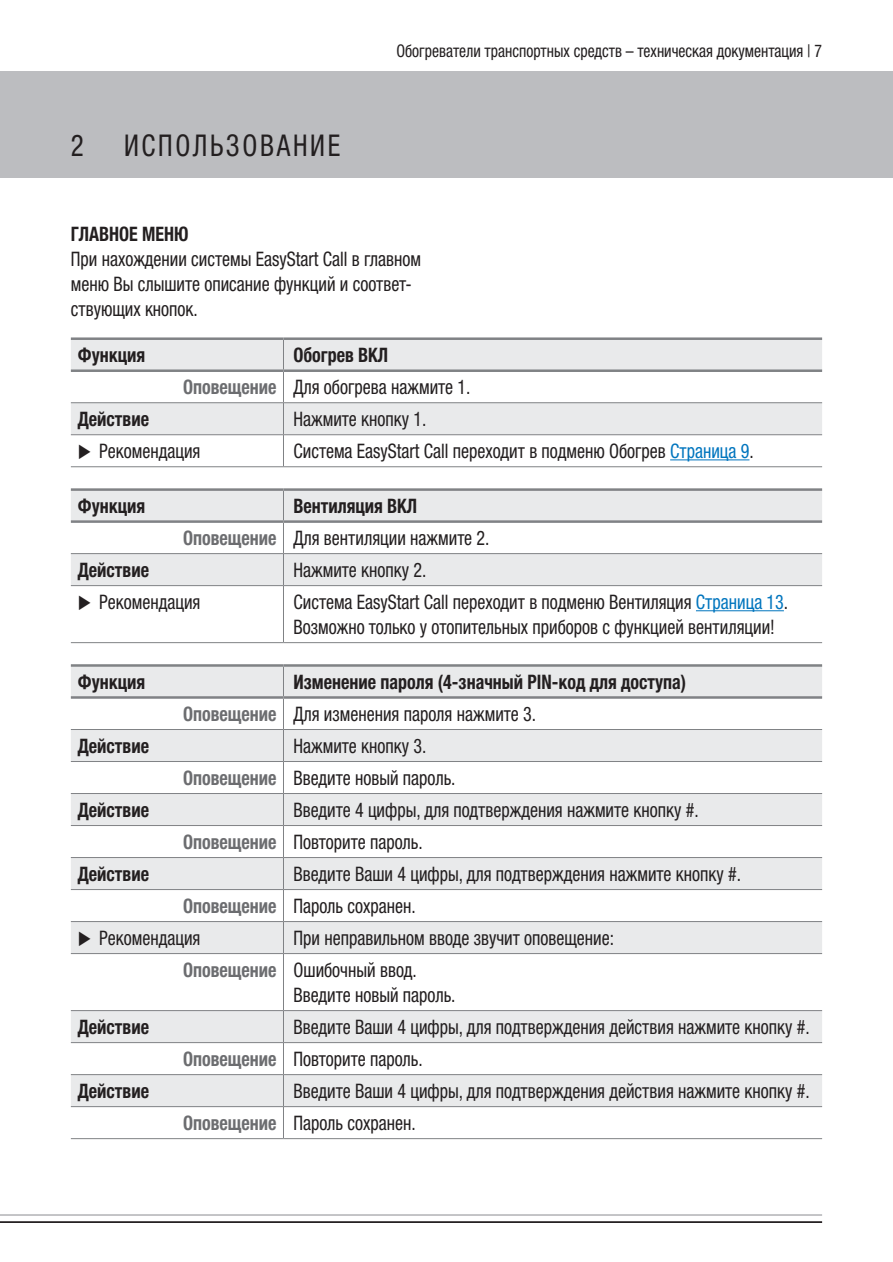
<style>
.page{position:relative;width:893px;height:1262px;background:#fff}
.page>*{position:absolute;margin:0;border:0;box-sizing:border-box;transform-origin:0 0}
.t1{font:condensed 30px "Helvetica Neue LTW1 G";letter-spacing:.1em;color:#231f20;scale:.9 1}
.t2{font:condensed 20px/32px "Helvetica Neue LTW1 G";color:#231f20;scale:.9 1}
.t3{font:700 condensed 20px/32px "Helvetica Neue LTW1 G";color:#231f20;scale:.9 1}
.t4{font:condensed 17.5px "Helvetica Neue LTW1 G";color:#231f20;scale:.9 1}
.s1{font-weight:700}
.s2{font-weight:700;color:#6c6d70}
.s3{color:#0075be}
.s4{color:#6c6d70}
.s5{font-weight:400}
</style>
<div class="page">
<div style="left:0;top:71px;width:893px;height:106px;background:#bcbdc0"></div>
<hr style="left:0;top:1214px;width:822px;height:1px;background:#bcbdc0">
<hr style="left:0;top:1221px;width:822px;height:1px;background:#231f20">
<svg style="left:71px;top:340px;width:751px;height:94px;fill:#e9eaeb"></svg>
<svg style="left:283px;top:340px;width:1px;height:29px"></svg>
<hr style="left:283px;top:372px;width:1px;height:30px;background:#808285">
<hr style="left:71px;top:402px;width:212px;height:1px;background:#808285">
<hr style="left:283px;top:402px;width:539px;height:1px;background:#808285">
<hr style="left:283px;top:403px;width:1px;height:31px;background:#808285">
<hr style="left:71px;top:434px;width:212px;height:1px;background:#808285">
<hr style="left:283px;top:434px;width:539px;height:1px;background:#808285">
<hr style="left:283px;top:435px;width:1px;height:31px;background:#808285">
<hr style="left:71px;top:337px;width:212px;height:3px;background:#808285">
<hr style="left:283px;top:337px;width:539px;height:3px;background:#808285">
<hr style="left:71px;top:369px;width:212px;height:3px;background:#808285">
<hr style="left:283px;top:369px;width:539px;height:3px;background:#808285">
<hr style="left:71px;top:466px;width:212px;height:1px;background:#808285">
<hr style="left:283px;top:466px;width:539px;height:1px;background:#808285">
<hr style="left:670px;top:459px;width:79px;height:1px;background:#0075be">
<svg style="left:71px;top:491px;width:751px;height:94px;fill:#e9eaeb"></svg>
<svg style="left:283px;top:491px;width:1px;height:29px"></svg>
<hr style="left:283px;top:523px;width:1px;height:30px;background:#808285">
<hr style="left:71px;top:553px;width:212px;height:1px;background:#808285">
<hr style="left:283px;top:553px;width:539px;height:1px;background:#808285">
<hr style="left:283px;top:554px;width:1px;height:31px;background:#808285">
<hr style="left:71px;top:585px;width:212px;height:1px;background:#808285">
<hr style="left:283px;top:585px;width:539px;height:1px;background:#808285">
<hr style="left:283px;top:586px;width:1px;height:56px;background:#808285">
<hr style="left:71px;top:488px;width:212px;height:3px;background:#808285">
<hr style="left:283px;top:488px;width:539px;height:3px;background:#808285">
<hr style="left:71px;top:520px;width:212px;height:3px;background:#808285">
<hr style="left:283px;top:520px;width:539px;height:3px;background:#808285">
<hr style="left:71px;top:642px;width:212px;height:1px;background:#808285">
<hr style="left:283px;top:642px;width:539px;height:1px;background:#808285">
<hr style="left:696px;top:610px;width:88px;height:1px;background:#0075be">
<svg style="left:71px;top:666px;width:751px;height:440px;fill:#e9eaeb"></svg>
<hr style="left:283px;top:666px;width:1px;height:30px;background:#808285">
<hr style="left:283px;top:698px;width:1px;height:31px;background:#808285">
<hr style="left:71px;top:729px;width:212px;height:1px;background:#808285">
<hr style="left:283px;top:729px;width:539px;height:1px;background:#808285">
<hr style="left:283px;top:729px;width:1px;height:32px;background:#808285">
<hr style="left:71px;top:761px;width:212px;height:1px;background:#808285">
<hr style="left:283px;top:761px;width:539px;height:1px;background:#808285">
<hr style="left:283px;top:761px;width:1px;height:32px;background:#808285">
<hr style="left:71px;top:793px;width:212px;height:1px;background:#808285">
<hr style="left:283px;top:793px;width:539px;height:1px;background:#808285">
<hr style="left:283px;top:793px;width:1px;height:32px;background:#808285">
<hr style="left:71px;top:825px;width:212px;height:1px;background:#808285">
<hr style="left:283px;top:825px;width:539px;height:1px;background:#808285">
<hr style="left:283px;top:825px;width:1px;height:32px;background:#808285">
<hr style="left:71px;top:857px;width:212px;height:1px;background:#808285">
<hr style="left:283px;top:857px;width:539px;height:1px;background:#808285">
<hr style="left:283px;top:857px;width:1px;height:32px;background:#808285">
<hr style="left:71px;top:889px;width:212px;height:1px;background:#808285">
<hr style="left:283px;top:889px;width:539px;height:1px;background:#808285">
<hr style="left:283px;top:889px;width:1px;height:32px;background:#808285">
<hr style="left:71px;top:921px;width:212px;height:1px;background:#808285">
<hr style="left:283px;top:921px;width:539px;height:1px;background:#808285">
<hr style="left:283px;top:921px;width:1px;height:32px;background:#808285">
<hr style="left:71px;top:953px;width:212px;height:1px;background:#808285">
<hr style="left:283px;top:953px;width:539px;height:1px;background:#808285">
<hr style="left:283px;top:953px;width:1px;height:57px;background:#808285">
<hr style="left:71px;top:1010px;width:212px;height:1px;background:#808285">
<hr style="left:283px;top:1010px;width:539px;height:1px;background:#808285">
<hr style="left:283px;top:1010px;width:1px;height:32px;background:#808285">
<hr style="left:71px;top:1042px;width:212px;height:1px;background:#808285">
<hr style="left:283px;top:1042px;width:539px;height:1px;background:#808285">
<hr style="left:283px;top:1042px;width:1px;height:32px;background:#808285">
<hr style="left:71px;top:1074px;width:212px;height:1px;background:#808285">
<hr style="left:283px;top:1074px;width:539px;height:1px;background:#808285">
<hr style="left:283px;top:1074px;width:1px;height:32px;background:#808285">
<hr style="left:71px;top:1106px;width:212px;height:1px;background:#808285">
<hr style="left:283px;top:1106px;width:539px;height:1px;background:#808285">
<hr style="left:283px;top:1106px;width:1px;height:32px;background:#808285">
<hr style="left:71px;top:664px;width:212px;height:2px;background:#808285">
<hr style="left:283px;top:664px;width:539px;height:2px;background:#808285">
<hr style="left:71px;top:696px;width:212px;height:2px;background:#808285">
<hr style="left:283px;top:696px;width:539px;height:2px;background:#808285">
<hr style="left:71px;top:1138px;width:212px;height:1px;background:#808285">
<hr style="left:283px;top:1138px;width:539px;height:1px;background:#808285">
<svg style="left:79px;top:930px;width:12px;height:15px"></svg>
<h1 class="t1" style="left:71px;top:128px;width:16px">2</h1>
<h1 class="t1" style="left:124px;top:128px;width:242px">Использование</h1>
<p class="t4" style="left:396px;top:40px;width:474px">Обогреватели транспортных средств – техническая документация | 7</p>
<p class="t3" style="left:71px;top:218px;width:132px">Главное меню</p>
<p class="t2" style="left:71px;top:247px;width:391px;line-height:25px">При нахождении системы EasyStart Call в главном меню Вы слышите описание функций и соответ&shy;ствующих кнопок.</p>
<p class="t3" style="left:78px;top:339px;width:76px">Функция</p>
<p class="t2" style="left:183px;top:339px;width:321px;text-align:center"><span class="s1">Обогрев ВКЛ<br></span><span class="s2">Оповещение</span> Для обогрева нажмите 1.</p>
<p class="t3" style="left:78px;top:403px;width:80px">Действие</p>
<p class="t2" style="left:293px;top:403px;width:149px">Нажмите кнопку 1.</p>
<p class="t2" style="left:99px;top:435px;width:114px">Рекомендация</p>
<p class="t2" style="left:293px;top:435px;width:513px">Система EasyStart Call переходит в подменю Обогрев <span class="s3">Cтраница 9</span>.</p>
<p class="t3" style="left:78px;top:489px;width:76px">Функция</p>
<p class="t2" style="left:183px;top:490px;width:342px;text-indent:110px"><span class="s1">Вентиляция ВКЛ<br></span><span class="s2">Оповещение</span> Для вентиляции нажмите 2.</p>
<p class="t3" style="left:78px;top:553px;width:80px">Действие</p>
<p class="t2" style="left:293px;top:554px;width:149px">Нажмите кнопку 2.</p>
<p class="t2" style="left:99px;top:586px;width:114px">Рекомендация</p>
<p class="t2" style="left:293px;top:589px;width:551px;line-height:25px">Система EasyStart Call переходит в подменю Вентиляция <span class="s3">Cтраница 13</span>.<br>Возможно только у отопительных приборов с функцией вентиляции!</p>
<p class="t3" style="left:78px;top:665px;width:76px">Функция</p>
<p class="t3" style="left:183px;top:665px;width:560px;text-indent:110px">Изменение пароля (4-значный PIN-код для доступа)<br><span class="s4">Оповещение</span> <span class="s5">Для изменения пароля нажмите 3.</span></p>
<p class="t3" style="left:78px;top:729px;width:80px">Действие</p>
<p class="t2" style="left:183px;top:729px;width:304px;text-indent:110px">Нажмите кнопку 3.<br><span class="s2">Оповещение</span> Введите новый пароль.</p>
<p class="t3" style="left:78px;top:793px;width:80px">Действие</p>
<p class="t2" style="left:183px;top:793px;width:574px;text-indent:110px">Введите 4 цифры, для подтверждения нажмите кнопку #.<br><span class="s2">Оповещение</span> Повторите пароль.</p>
<p class="t3" style="left:78px;top:857px;width:80px">Действие</p>
<p class="t2" style="left:293px;top:857px;width:499px">Введите Ваши 4 цифры, для подтверждения нажмите кнопку #.</p>
<p class="t2" style="left:183px;top:889px;width:260px"><span class="s2">Оповещение</span> Пароль сохранен.</p>
<p class="t2" style="left:99px;top:921px;width:114px">Рекомендация</p>
<p class="t2" style="left:183px;top:921px;width:481px;text-indent:110px">При неправильном вводе звучит оповещение:<br><span class="s2">Оповещение</span> Ошибочный ввод.</p>
<p class="t2" style="left:293px;top:978px;width:182px">Введите новый пароль.</p>
<p class="t3" style="left:78px;top:1010px;width:80px">Действие</p>
<p class="t2" style="left:183px;top:1010px;width:698px;text-indent:110px">Введите Ваши 4 цифры, для подтверждения действия нажмите кнопку #.<br><span class="s2">Оповещение</span> Повторите пароль.</p>
<p class="t3" style="left:78px;top:1074px;width:80px">Действие</p>
<p class="t2" style="left:183px;top:1074px;width:698px;text-indent:110px">Введите Ваши 4 цифры, для подтверждения действия нажмите кнопку #.<br><span class="s2">Оповещение</span> Пароль сохранен.</p>
</div>
